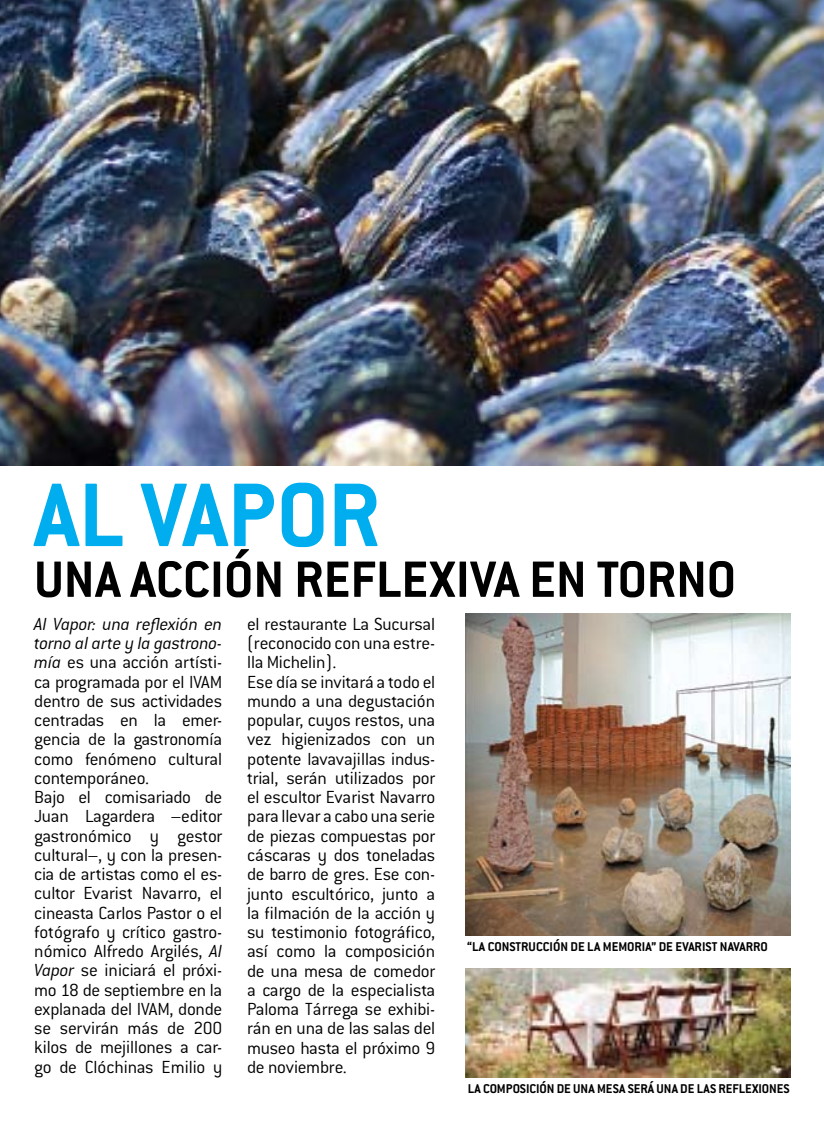
<style>
.page{position:relative;width:824px;height:1141px;background:#fff}
.page>*{position:absolute;margin:0;border:0;box-sizing:border-box;transform-origin:0 0}
.t1{font:700 99.05px "Conduit ITC";color:#00aeef}
.t2{font:700 56px "Conduit ITC";color:#000}
.t3{font:300 19.25px/19.2px "Conduit ITC";letter-spacing:-.015em;color:#000}
.t4{font:700 14px "Conduit ITC";letter-spacing:-.005em;color:#000}
.s1{font-style:italic}
</style>
<div class="page">
<img style="left:0;top:0;width:823px;height:465px">
<img style="left:465px;top:614px;width:325px;height:322px">
<img style="left:466px;top:969px;width:324px;height:108px">
<h1 class="t1" style="left:34px;top:457px;width:347px">AL VAPOR</h1>
<h2 class="t2" style="left:34px;top:547px;width:123px">UNA ACCIÓN</h2>
<h2 class="t2" style="left:294px;top:547px;width:443px">REFLEXIVA EN TORNO</h2>
<p class="t3" style="left:34px;top:614px;width:189px"><span class="s1">Al Vapor: una reflexión en torno al arte y la gastrono&shy;mía</span> es una acción artísti&shy;ca programada por el IVAM dentro de sus actividades centradas en la emer&shy;gencia de la gastronomía como fenómeno cultural contemporáneo.<br>Bajo el comisariado de<br>Juan Lagardera –editor gastronómico y gestor cultural–, y con la presen&shy;cia de artistas como el es&shy;cultor Evarist Navarro, el cineasta Carlos Pastor o el fotógrafo y crítico gastro&shy;nómico Alfredo Argilés, <span class="s1">Al<br>Vapor</span> se iniciará el próxi&shy;mo 18 de septiembre en la explanada del IVAM, donde se servirán más de 200 kilos de mejillones a car&shy;go de Clóchinas Emilio y</p>
<p class="t3" style="left:247px;top:614px;width:189px">el restaurante La Sucursal (reconocido con una estre&shy;lla Michelin).<br>Ese día se invitará a todo el mundo a una degustación popular, cuyos restos, una vez higienizados con un potente lavavajillas indus&shy;trial, serán utilizados por el escultor Evarist Navarro para llevar a cabo una serie de piezas compuestas por cáscaras y dos toneladas de barro de gres. Ese con&shy;junto escultórico, junto a la filmación de la acción y su testimonio fotográfico, así como la composición de una mesa de comedor a cargo de la especialista<br>Paloma Tárrega se exhibi&shy;rán en una de las salas del museo hasta el próximo 9 de noviembre.</p>
<p class="t4" style="left:467px;top:939px;width:215px">“LA CONSTRUCCIÓN DE LA MEMORIA” DE EVARIST</p>
<p class="t4" style="left:719px;top:939px;width:8px">NAVARRO</p>
<p class="t4" style="left:467px;top:1080px;width:323px">LA COMPOSICIÓN DE UNA MESA SERÁ UNA DE LAS REFLEXIONES</p>
</div>
